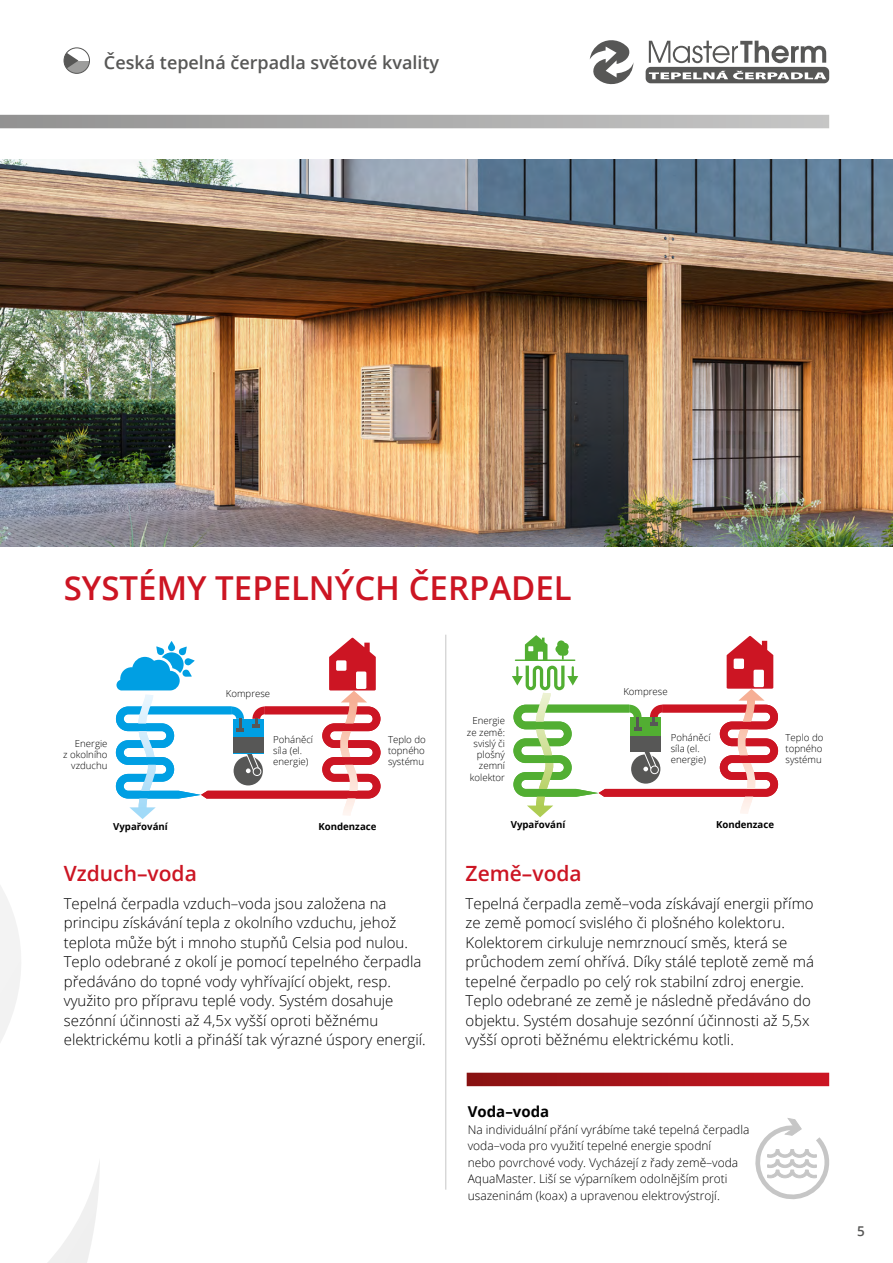
<style>
.page{position:relative;width:893px;height:1263px;background:#fff}
.page>*{position:absolute;margin:0;border:0;box-sizing:border-box;transform-origin:0 0}
.t1{font:600 33px "Open Sans";color:#cc1523}
.t2{font:600 21px "Open Sans";color:#cc1523}
.t3{font:600 18px "Open Sans";color:#575756}
.t4{font:300 15px/19.5px "Open Sans";color:#000}
.t5{font:700 15px "Open Sans";color:#000}
.t6{font:600 13.5px "Open Sans";color:#575756}
.t7{font:300 12px/16.5px "Open Sans";color:#000}
.t8{font:300 9.6px/11.2px "Open Sans";color:#000;text-align:right}
.t9{font:700 9.6px "Open Sans";color:#000}
</style>
<div class="page">
<svg style="left:0;top:886px;width:100px;height:377px"></svg>
<div style="left:64px;top:48px;width:26px;height:25px;background:#9d9d9c;border-radius:50%"></div>
<div style="left:64px;top:48px;width:26px;height:13px;background:#fff"></div>
<svg style="left:64px;top:48px;width:14px;height:25px"></svg>
<div style="left:64px;top:48px;width:26px;height:26px;border:1px solid #575756;border-radius:50%"></div>
<svg style="left:590px;top:40px;width:43px;height:45px"></svg>
<svg style="left:646px;top:41px;width:183px;height:42px"></svg>
<svg style="left:0;top:115px;width:829px;height:13px;background:#acacab"></svg>
<svg style="left:512px;top:635px;width:266px;height:183px"></svg>
<svg style="left:555px;top:645px;width:8px;height:8px"></svg>
<div style="left:557px;top:648px;width:8px;height:8px;background:#52ae32;border-radius:50%"></div>
<div style="left:560px;top:648px;width:8px;height:8px;background:#52ae32;border-radius:50%"></div>
<div style="left:561px;top:643px;width:8px;height:8px;background:#52ae32;border-radius:50%"></div>
<div style="left:557px;top:640px;width:8px;height:8px;background:#52ae32;border-radius:50%"></div>
<svg style="left:116px;top:638px;width:265px;height:181px"></svg>
<svg style="left:467px;top:1073px;width:362px;height:13px;background:#a9141a"></svg>
<hr style="left:445px;top:635px;width:1px;height:554px;background:#c6c6c6">
<svg style="left:755px;top:1118px;width:74px;height:82px"></svg>
<img style="left:0;top:159px;width:893px;height:387px">
<p class="t3" style="left:104px;top:50px;width:337px">Česká tepelná čerpadla světové kvality</p>
<h1 class="t1" style="left:64px;top:566px;width:509px">SYSTÉMY TEPELNÝCH ČERPADEL</h1>
<p class="t8" style="left:226px;top:688px;width:46px">Komprese</p>
<p class="t8" style="left:623px;top:686px;width:46px">Komprese</p>
<p class="t8" style="left:273px;top:733px;width:41px;text-align:left">Poháněcí síla (el. energie)</p>
<p class="t8" style="left:63px;top:737px;width:46px">Energie<br>z okolního vzduchu</p>
<p class="t8" style="left:388px;top:733px;width:39px;text-align:justify">Teplo do topného systému</p>
<p class="t8" style="left:467px;top:715px;width:40px">Energie ze země: svislý či plošný zemní kolektor</p>
<p class="t8" style="left:671px;top:731px;width:41px;text-align:left">Poháněcí síla (el. energie)</p>
<p class="t8" style="left:786px;top:731px;width:39px;text-align:justify">Teplo do topného systému</p>
<p class="t9" style="left:113px;top:820px;width:56px">Vypařování</p>
<p class="t9" style="left:318px;top:820px;width:60px">Kondenzace</p>
<p class="t9" style="left:511px;top:818px;width:56px">Vypařování</p>
<p class="t9" style="left:716px;top:818px;width:60px">Kondenzace</p>
<h2 class="t2" style="left:64px;top:859px;width:135px">Vzduch–voda</h2>
<p class="t4" style="left:64px;top:893px;width:363px">Tepelná čerpadla vzduch–voda jsou založena na principu získávání tepla z okolního vzduchu, jehož teplota může být i mnoho stupňů Celsia pod nulou.<br>Teplo odebrané z okolí je pomocí tepelného čerpadla předáváno do topné vody vyhřívající objekt, resp. využito pro přípravu teplé vody. Systém dosahuje sezónní účinnosti až 4,5x vyšší oproti běžnému elektrickému kotli a přináší tak výrazné úspory energií.</p>
<h2 class="t2" style="left:466px;top:859px;width:118px">Země–voda</h2>
<p class="t4" style="left:466px;top:893px;width:350px">Tepelná čerpadla země–voda získávají energii přímo ze země pomocí svislého či plošného kolektoru.<br>Kolektorem cirkuluje nemrznoucí směs, která se průchodem zemí ohřívá. Díky stálé teplotě země má tepelné čerpadlo po celý rok stabilní zdroj energie.<br>Teplo odebrané ze země je následně předáváno do objektu. Systém dosahuje sezónní účinnosti až 5,5x vyšší oproti běžnému elektrickému kotli.</p>
<p class="t5" style="left:468px;top:1101px;width:83px">Voda–voda</p>
<p class="t7" style="left:468px;top:1121px;width:283px">Na individuální přání vyrábíme také tepelná čerpadla voda–voda pro využití tepelné energie spodní<br>nebo povrchové vody. Vycházejí z řady země–voda AquaMaster. Liší se výparníkem odolnějším proti usazeninám (koax) a upravenou elektrovýstrojí.</p>
<p class="t6" style="left:857px;top:1222px;width:9px">5</p>
</div>
